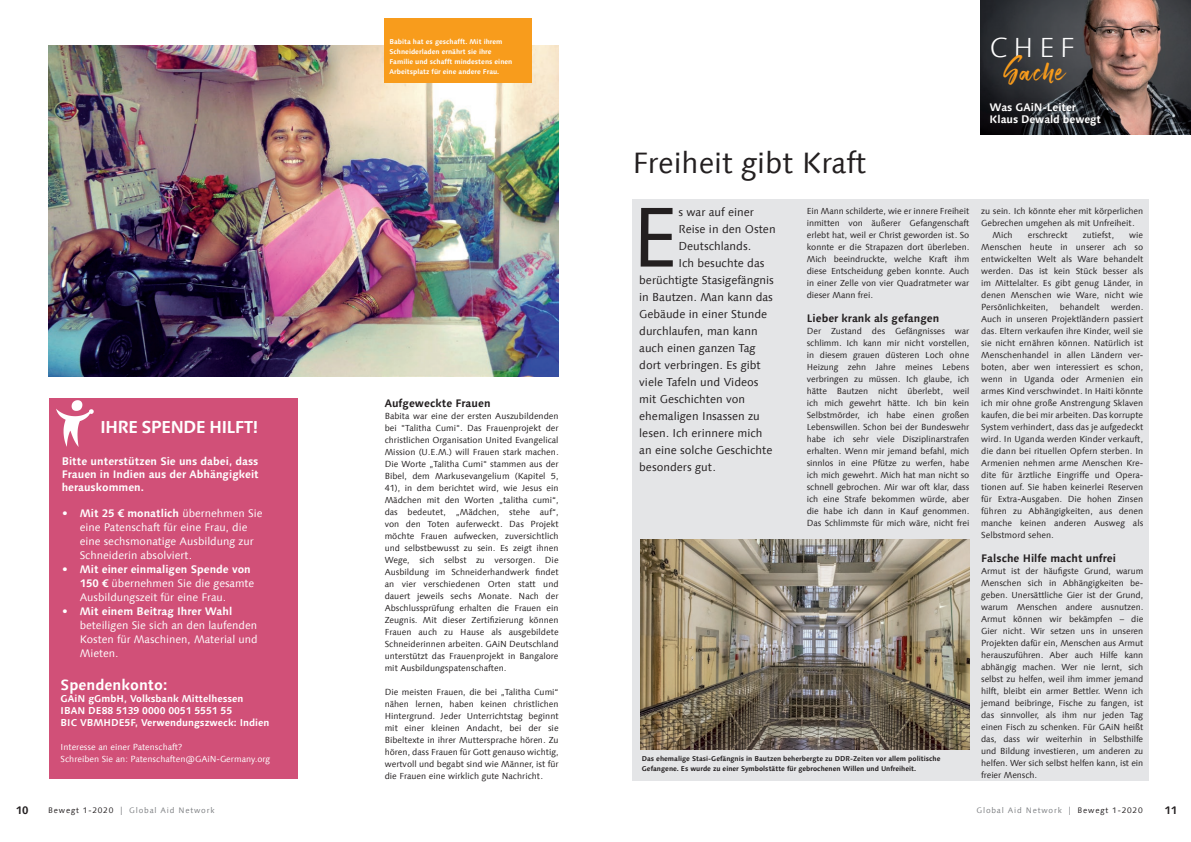
<style>
.page{position:relative;width:1191px;height:842px;background:#fff}
.page>*{position:absolute;margin:0;border:0;box-sizing:border-box;transform-origin:0 0}
.t1{font:35.2px "Smithen";letter-spacing:.03em;color:#f89c1c}
.t2{font:29.6px "Linotype Syntax Com";color:#231f20}
.t3{font:300 27.7px "Linotype Syntax Com";color:#fff}
.t4{font:700 17.4px "Linotype Syntax Com";letter-spacing:-.05em;color:#fff}
.t5{font:700 15px "Linotype Syntax Com";color:#fff}
.t6{font:11.5px "Linotype Syntax Com";color:#231f20}
.t7{font:11px/14px "Linotype Syntax Com";color:#fff}
.t8{font:700 11px/13px "Linotype Syntax Com";color:#fff}
.t9{font:700 11px "Linotype Syntax Com";color:#231f20}
.t10{font:700 10px/12px "Linotype Syntax Com";color:#fff}
.t11{font:8.8px/12px "Linotype Syntax Com";letter-spacing:-.005em;color:#231f20;text-align:justify}
.t12{font:8.8px/12px "Linotype Syntax Com";color:#fff}
.t13{font:8px "Linotype Syntax Com";letter-spacing:.1em;color:#7e8083}
.t14{font:700 7px/10px "Linotype Syntax Com";color:#231f20}
.t15{font:700 7px/10px "Linotype Syntax Com";color:#fff}
.s1{font-weight:700}
.s2{color:#231f20}
.s3{font-family:"Helvetica";font-weight:700;color:#76787b}
</style>
<div class="page">
<div style="left:633px;top:199px;width:516px;height:582px;background:#e4e5e7"></div>
<img style="left:980px;top:0;width:211px;height:135px">
<div style="left:985px;top:98px;width:120px;height:33px;background:#231f20;opacity:.94"></div>
<img style="left:640px;top:539px;width:329px;height:211px">
<img style="left:48px;top:45px;width:510px;height:331px">
<div style="left:385px;top:18px;width:147px;height:65px;background:#f89c1c"></div>
<div style="left:50px;top:399px;width:248px;height:380px;background:#d15078"></div>
<img style="left:57px;top:401px;width:37px;height:46px">
<svg style="left:640px;top:208px;width:33px;height:59px"></svg>
<h3 class="t4" style="left:100px;top:416px;width:160px">IHRE SPENDE HILFT!</h3>
<p class="t8" style="left:62px;top:455px;width:199px;text-align:justify">Bitte unterstützen Sie uns dabei, dass Frauen in Indien aus der Abhängigkeit herauskommen.</p>
<p class="t7" style="left:80px;top:506px;width:184px;text-indent:-18px"><span class="s1">• Mit 25 € monatlich</span> übernehmen Sie eine Patenschaft für eine Frau, die eine sechsmonatige Ausbildung zur<br>Schneiderin absolviert.</p>
<p class="t7" style="left:80px;top:562px;width:176px;text-indent:-18px"><span class="s1">• Mit einer einmaligen Spende von<br>150 €</span> übernehmen Sie die gesamte<br>Ausbildungszeit für eine Frau.</p>
<p class="t8" style="left:62px;top:605px;width:172px">• Mit einem Beitrag Ihrer Wahl</p>
<p class="t7" style="left:80px;top:618px;width:180px;text-align:justify">beteiligen Sie sich an den laufenden Kosten für Maschinen, Material und Mieten.</p>
<h3 class="t5" style="left:61px;top:675px;width:108px">Spendenkonto:</h3>
<p class="t10" style="left:61px;top:692px;width:210px">GAiN gGmbH, Volksbank Mittelhessen<br>IBAN DE88 5139 0000 0051 5551 55<br>BIC VBMHDE5F, Verwendungszweck: Indien</p>
<p class="t12" style="left:61px;top:741px;width:211px">Interesse an einer Patenschaft?<br>Schreiben Sie an: Patenschaften@GAiN-Germany.org</p>
<p class="t15" style="left:389px;top:36px;width:124px">Babita hat es geschafft. Mit ihrem Schneiderladen ernährt sie ihre Familie und schafft mindestens einen Arbeitsplatz für eine andere Frau.</p>
<p class="t9" style="left:385px;top:396px;width:107px">Aufgeweckte Frauen</p>
<p class="t11" style="left:385px;top:410px;width:175px">Babita war eine der ersten Auszubildenden bei "Talitha Cumi". Das Frauenprojekt der christlichen Organisation United Evangelical Mission (U.E.M.) will Frauen stark machen.<br>Die Worte „Talitha Cumi" stammen aus der Bibel, dem Markusevangelium (Kapitel 5, 41), in dem berichtet wird, wie Jesus ein Mädchen mit den Worten „talitha cumi“, das bedeutet, „Mädchen, stehe auf“, von den Toten auferweckt. Das Projekt möchte Frauen aufwecken, zuversichtlich und selbstbewusst zu sein. Es zeigt ihnen Wege, sich selbst zu versorgen. Die Ausbildung im Schneiderhandwerk findet an vier verschiedenen Orten statt und dauert jeweils sechs Monate. Nach der Abschlussprüfung erhalten die Frauen ein Zeugnis. Mit dieser Zertifizierung können Frauen auch zu Hause als ausgebildete Schneiderinnen arbeiten. GAiN Deutschland unterstützt das Frauenprojekt in Bangalore mit Ausbildungspatenschaften.</p>
<p class="t11" style="left:385px;top:686px;width:175px">Die meisten Frauen, die bei „Talitha Cumi“ nähen lernen, haben keinen christlichen Hintergrund. Jeder Unterrichtstag beginnt mit einer kleinen Andacht, bei der sie Bibeltexte in ihrer Muttersprache hören. Zu hören, dass Frauen für Gott genauso wichtig, wertvoll und begabt sind wie Männer, ist für die Frauen eine wirklich gute Nachricht.</p>
<h2 class="t2" style="left:632px;top:145px;width:235px">Freiheit gibt Kraft</h2>
<h3 class="t6" style="left:678px;top:205px;width:77px">s war auf einer</h3>
<h3 class="t6" style="left:678px;top:222px;width:99px">Reise in den Osten</h3>
<h3 class="t6" style="left:678px;top:239px;width:74px">Deutschlands.</h3>
<h3 class="t6" style="left:678px;top:256px;width:87px">Ich besuchte das</h3>
<h3 class="t6" style="left:639px;top:273px;width:136px">berüchtigte Stasigefängnis</h3>
<h3 class="t6" style="left:639px;top:290px;width:135px">in Bautzen. Man kann das</h3>
<h3 class="t6" style="left:639px;top:307px;width:130px">Gebäude in einer Stunde</h3>
<h3 class="t6" style="left:639px;top:324px;width:120px">durchlaufen, man kann</h3>
<h3 class="t6" style="left:639px;top:341px;width:118px">auch einen ganzen Tag</h3>
<h3 class="t6" style="left:639px;top:358px;width:123px">dort verbringen. Es gibt</h3>
<h3 class="t6" style="left:639px;top:375px;width:121px">viele Tafeln und Videos</h3>
<h3 class="t6" style="left:639px;top:392px;width:107px">mit Geschichten von</h3>
<h3 class="t6" style="left:639px;top:409px;width:122px">ehemaligen Insassen zu</h3>
<h3 class="t6" style="left:639px;top:426px;width:125px">lesen. Ich erinnere mich</h3>
<h3 class="t6" style="left:639px;top:443px;width:135px">an eine solche Geschichte</h3>
<h3 class="t6" style="left:639px;top:460px;width:78px">besonders gut.</h3>
<p class="t11" style="left:806px;top:205px;width:164px">Ein Mann schilderte, wie er innere Freiheit inmitten von äußerer Gefangenschaft erlebt hat, weil er Christ geworden ist. So konnte er die Strapazen dort überleben.<br>Mich beeindruckte, welche Kraft ihm diese Entscheidung geben konnte. Auch in einer Zelle von vier Quadratmeter war dieser Mann frei.</p>
<p class="t9" style="left:806px;top:311px;width:134px">Lieber krank als gefangen</p>
<p class="t11" style="left:806px;top:325px;width:164px">Der Zustand des Gefängnisses war schlimm. Ich kann mir nicht vorstellen, in diesem grauen düsteren Loch ohne Heizung zehn Jahre meines Lebens verbringen zu müssen. Ich glaube, ich hätte Bautzen nicht überlebt, weil ich mich gewehrt hätte. Ich bin kein Selbstmörder, ich habe einen großen Lebenswillen. Schon bei der Bundeswehr habe ich sehr viele Disziplinarstrafen erhalten. Wenn mir jemand befahl, mich sinnlos in eine Pfütze zu werfen, habe ich mich gewehrt. Mich hat man nicht so schnell gebrochen. Mir war oft klar, dass ich eine Strafe bekommen würde, aber die habe ich dann in Kauf genommen.<br>Das Schlimmste für mich wäre, nicht frei</p>
<p class="t14" style="left:642px;top:754px;width:300px">Das ehemalige Stasi-Gefängnis in Bautzen beherbergte zu DDR-Zeiten vor allem politische<br>Gefangene. Es wurde zu einer Symbolstätte für gebrochenen Willen und Unfreiheit.</p>
<h3 class="t3" style="left:989px;top:31px;width:87px">CHEF</h3>
<h1 class="t1" style="left:1003px;top:50px;width:63px">Sache</h1>
<p class="t8" style="left:989px;top:101px;width:113px;line-height:12px">Was GAiN-Leiter<br>Klaus Dewald bewegt</p>
<p class="t11" style="left:981px;top:205px;width:164px">zu sein. Ich könnte eher mit körperlichen</p>
<p class="t11" style="left:981px;top:217px;width:155px">Gebrechen umgehen als mit Unfreiheit.</p>
<p class="t11" style="left:992px;top:229px;width:22px">Mich</p>
<p class="t11" style="left:1027px;top:229px;width:42px">erschreckt</p>
<p class="t11" style="left:1082px;top:229px;width:33px">zutiefst,</p>
<p class="t11" style="left:981px;top:229px;width:164px;text-indent:148px">wie Menschen heute in unserer ach so entwickelten Welt als Ware behandelt werden. Das ist kein Stück besser als im Mittelalter. Es gibt genug Länder, in denen Menschen wie Ware, nicht wie Persönlichkeiten,</p>
<p class="t11" style="left:981px;top:301px;width:164px;text-indent:130px">werden.<br>Auch in unseren Projektländern passiert das. Eltern verkaufen ihre Kinder, weil sie sie nicht ernähren können. Natürlich ist Menschenhandel in allen Ländern ver&shy;boten, aber wen interessiert es schon, wenn in Uganda oder Armenien ein armes Kind verschwindet. In Haiti könnte ich mir ohne große Anstrengung Sklaven kaufen, die bei mir arbeiten. Das korrupte System verhindert, dass das je aufgedeckt wird. In Uganda werden Kinder verkauft, die dann bei rituellen Opfern sterben. In Armenien nehmen arme Menschen Kre&shy;dite für ärztliche Eingriffe und Opera&shy;tionen auf. Sie haben keinerlei Reserven für Extra-Ausgaben. Die hohen Zinsen führen zu Abhängigkeiten, aus denen manche keinen anderen Ausweg als Selbstmord sehen.</p>
<p class="t9" style="left:981px;top:551px;width:136px">Falsche Hilfe macht unfrei</p>
<p class="t11" style="left:981px;top:565px;width:164px">Armut ist der häufigste Grund, warum Menschen sich in Abhängigkeiten be&shy;geben. Unersättliche Gier ist der Grund, warum Menschen andere ausnutzen.<br>Armut können wir bekämpfen – die Gier nicht. Wir setzen uns in unseren Projekten dafür ein, Menschen aus Armut herauszuführen. Aber auch Hilfe kann abhängig machen. Wer nie lernt, sich selbst zu helfen, weil ihm immer jemand hilft, bleibt ein armer Bettler. Wenn ich jemand beibringe, Fische zu fangen, ist das sinnvoller, als ihm nur jeden Tag einen Fisch zu schenken. Für GAiN heißt das, dass wir weiterhin in Selbsthilfe und Bildung investieren, um anderen zu helfen. Wer sich selbst helfen kann, ist ein freier Mensch.</p>
<p class="t11" style="left:1060px;top:301px;width:41px">behandelt</p>
<p class="t9" style="left:16px;top:803px;width:14px">10</p>
<p class="t13" style="left:48px;top:805px;width:168px"><span class="s2">Bewegt 1-2020</span> <span class="s3">│</span> Global Aid Network</p>
<p class="t13" style="left:976px;top:805px;width:168px">Global Aid Network <span class="s3">│</span> <span class="s2">Bewegt 1-2020</span></p>
<p class="t9" style="left:1164px;top:803px;width:14px">11</p>
</div>
